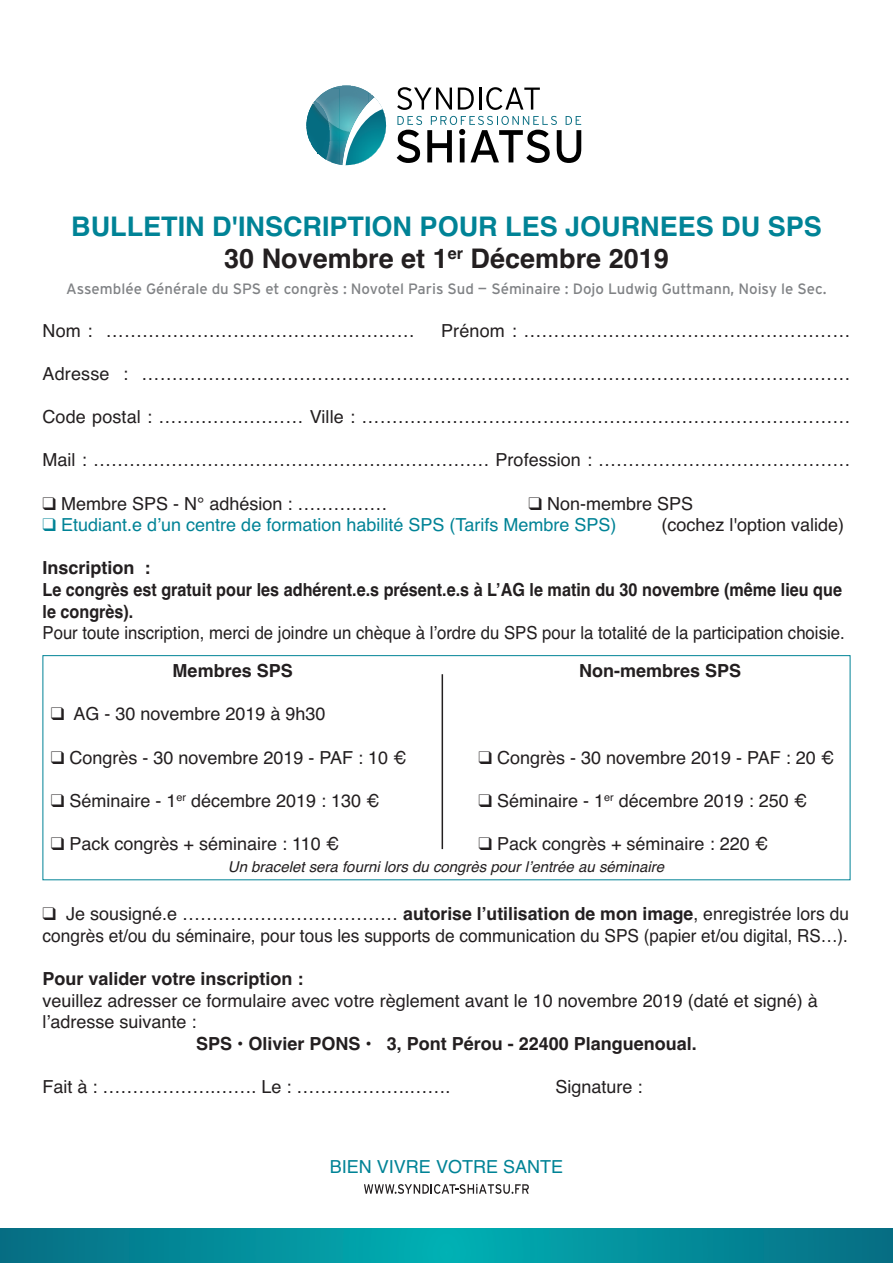
<style>
.page{position:relative;width:893px;height:1263px;background:#fff}
.page>*{position:absolute;margin:0;border:0;box-sizing:border-box;transform-origin:0 0}
.t1{font:700 27px/32.4px "Helvetica";color:#008396;text-align:center}
.t2{font:18px/21.5px "Helvetica";color:#231f20}
.t3{font:700 18px/21.6px "Helvetica";color:#231f20}
.t4{font:18px "Helvetica";color:#231f20;scale:.93 1}
.t5{font:18px "Helvetica";color:#008396}
.t6{font:15px "Interstate";color:#808285}
.t7{font:italic 15px "Helvetica";color:#231f20}
.s1{color:#231f20}
.s2{font-weight:700}
</style>
<div class="page">
<img style="left:0;top:1229px;width:893px;height:34px">
<svg style="left:364px;top:1184px;width:165px;height:10px"></svg>
<svg style="left:397px;top:87px;width:55px;height:23px"></svg>
<svg style="left:458px;top:88px;width:16px;height:22px"></svg>
<hr style="left:479px;top:88px;width:2px;height:22px;background:#000">
<svg style="left:486px;top:87px;width:54px;height:23px"></svg>
<svg style="left:397px;top:116px;width:184px;height:47px"></svg>
<img style="left:323px;top:129px;width:5px;height:31px">
<img style="left:328px;top:129px;width:2px;height:11px">
<img style="left:309px;top:103px;width:14px;height:55px">
<img style="left:306px;top:106px;width:5px;height:34px">
<img style="left:306px;top:113px;width:3px;height:14px">
<img style="left:315px;top:92px;width:15px;height:37px">
<img style="left:313px;top:101px;width:15px;height:20px">
<img style="left:326px;top:140px;width:4px;height:22px">
<svg style="left:330px;top:86px;width:57px;height:80px"></svg>
<div style="left:43px;top:655px;width:807px;height:225px;border:1px solid #008396"></div>
<hr style="left:442px;top:674px;width:1px;height:175px;background:#231f20">
<h1 class="t1" style="left:71px;top:210px;width:752px">BULLETIN D'INSCRIPTION POUR LES JOURNEES DU SPS<br><span class="s1">30 Novembre et 1</span><sup>er</sup> <span class="s1">Décembre 2019</span></h1>
<p class="t6" style="left:66px;top:280px;width:762px">Assemblée Générale du SPS et congrès : Novotel Paris Sud — Séminaire : Dojo Ludwig Guttmann, Noisy le Sec.</p>
<p class="t2" style="left:43px;top:320px;width:374px">Nom : ……………………………………………</p>
<p class="t2" style="left:441px;top:320px;width:411px">Prénom : ………………………………………………</p>
<p class="t2" style="left:43px;top:363px;width:809px">Adresse : ………………………………………………………………………………………………………</p>
<p class="t2" style="left:43px;top:406px;width:809px">Code postal : …………………… Ville : ………………………………………………………………………</p>
<p class="t2" style="left:43px;top:449px;width:809px">Mail : ………………………………………………………… Profession : ……………………………………</p>
<p class="t2" style="left:43px;top:493px;width:346px">❑ Membre SPS - N° adhésion : ……………</p>
<p class="t2" style="left:529px;top:493px;width:166px">❑ Non-membre SPS</p>
<p class="t5" style="left:43px;top:515px;width:575px">❑ Etudiant.e d’un centre de formation habilité SPS (Tarifs Membre SPS)</p>
<p class="t2" style="left:662px;top:514px;width:184px">(cochez l'option valide)</p>
<p class="t3" style="left:43px;top:557px;width:801px">Inscription :<br>Le congrès est gratuit pour les adhérent.e.s présent.e.s à L’AG le matin du 30 novembre (même lieu que le congrès).</p>
<p class="t4" style="left:43px;top:622px;width:864px">Pour toute inscription, merci de joindre un chèque à l’ordre du SPS pour la totalité de la participation choisie.</p>
<p class="t3" style="left:173px;top:660px;width:122px">Membres SPS</p>
<p class="t2" style="left:51px;top:703px;width:276px">❑ AG - 30 novembre 2019 à 9h30</p>
<p class="t2" style="left:51px;top:747px;width:357px">❑ Congrès - 30 novembre 2019 - PAF : 10 €</p>
<p class="t2" style="left:51px;top:790px;width:330px">❑ Séminaire - 1<sup>er</sup> décembre 2019 : 130 €</p>
<p class="t2" style="left:51px;top:833px;width:290px">❑ Pack congrès + séminaire : 110 €</p>
<p class="t3" style="left:579px;top:660px;width:164px">Non-membres SPS</p>
<p class="t2" style="left:478px;top:747px;width:357px">❑ Congrès - 30 novembre 2019 - PAF : 20 €</p>
<p class="t2" style="left:478px;top:790px;width:330px">❑ Séminaire - 1<sup>er</sup> décembre 2019 : 250 €</p>
<p class="t2" style="left:478px;top:833px;width:291px">❑ Pack congrès + séminaire : 220 €</p>
<p class="t7" style="left:228px;top:858px;width:438px">Un bracelet sera fourni lors du congrès pour l’entrée au séminaire</p>
<p class="t2" style="left:43px;top:903px;width:808px">❑ Je sousigné.e ……………………………… <span class="s2">autorise l’utilisation de mon image</span>, enregistrée lors du congrès et/ou du séminaire, pour tous les supports de communication du SPS (papier et/ou digital, RS…).</p>
<p class="t3" style="left:43px;top:968px;width:263px">Pour valider votre inscription :</p>
<p class="t2" style="left:42px;top:989px;width:777px">veuillez adresser ce formulaire avec votre règlement avant le 10 novembre 2019 (daté et signé) à l’adresse suivante :</p>
<p class="t3" style="left:196px;top:1033px;width:502px">SPS • Olivier PONS • 3, Pont Pérou - 22400 Planguenoual.</p>
<p class="t2" style="left:42px;top:1076px;width:410px">Fait à : ……………….……. Le : ……………….…….</p>
<p class="t2" style="left:556px;top:1076px;width:89px">Signature :</p>
<p class="t5" style="left:330px;top:1156px;width:235px">BIEN VIVRE VOTRE SANTE</p>
</div>
